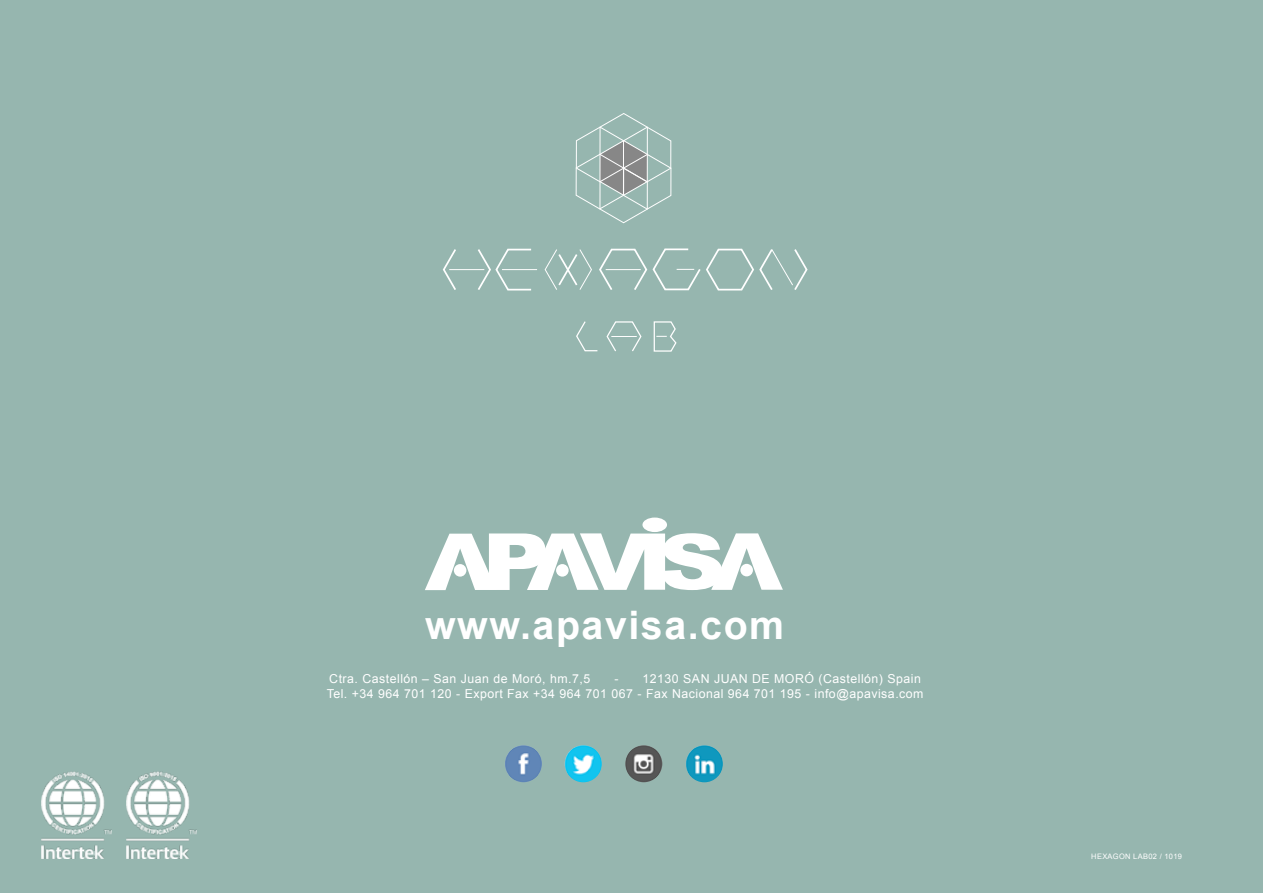
<style>
.page{position:relative;width:1263px;height:893px;background:#96b6af}
.page>*{position:absolute;margin:0;border:0;box-sizing:border-box;transform-origin:0 0}
.t1{font:700 39.3px "Arial";letter-spacing:.04em;color:#fff}
.t2{font:12.3px/14.9px "Arial";letter-spacing:.04em;color:#fff;text-align:right}
.t3{font:7.5px "Arial";letter-spacing:.04em;color:#fff}
</style>
<div class="page">
<svg style="left:442px;top:247px;width:16px;height:45px"></svg>
<hr style="left:449px;top:269px;width:35px;height:1px;background:#fff">
<svg style="left:476px;top:247px;width:57px;height:45px;background:#a0bdb6"></svg>
<hr style="left:502px;top:269px;width:35px;height:1px;background:#fff">
<svg style="left:544px;top:248px;width:48px;height:43px;background:#a0bdb7"></svg>
<svg style="left:598px;top:247px;width:210px;height:45px;background:#9fbcb6"></svg>
<svg style="left:606px;top:321px;width:36px;height:32px"></svg>
<svg style="left:653px;top:321px;width:24px;height:32px"></svg>
<svg style="left:575px;top:320px;width:24px;height:32px"></svg>
<svg style="left:575px;top:113px;width:96px;height:110px;background:#9db5b0"></svg>
<div style="left:642px;top:518px;width:25px;height:14px;background:#fff;border-radius:50%"></div>
<svg style="left:425px;top:533px;width:358px;height:57px"></svg>
<img style="left:625px;top:745px;width:37px;height:37px;border-radius:19px">
<img style="left:565px;top:745px;width:37px;height:37px;border-radius:19px">
<img style="left:505px;top:745px;width:37px;height:37px;border-radius:19px">
<img style="left:686px;top:745px;width:37px;height:37px;border-radius:19px">
<img style="left:42px;top:771px;width:70px;height:88px">
<img style="left:126px;top:771px;width:70px;height:88px">
<h1 class="t1" style="left:425px;top:599px;width:361px">www.apavisa.com</h1>
<p class="t2" style="left:327px;top:671px;width:598px">- 12130 SAN JUAN DE MORÓ (Castellón) Spain<br>Tel. +34 964 701 120 - Export Fax +34 964 701 067 - Fax Nacional 964 701 195 - info@apavisa.com</p>
<p class="t2" style="left:329px;top:671px;width:263px">Ctra. Castellón – San Juan de Moró, hm.7,5</p>
<p class="t3" style="left:1091px;top:851px;width:92px">HEXAGON LAB02 / 1019</p>
</div>
